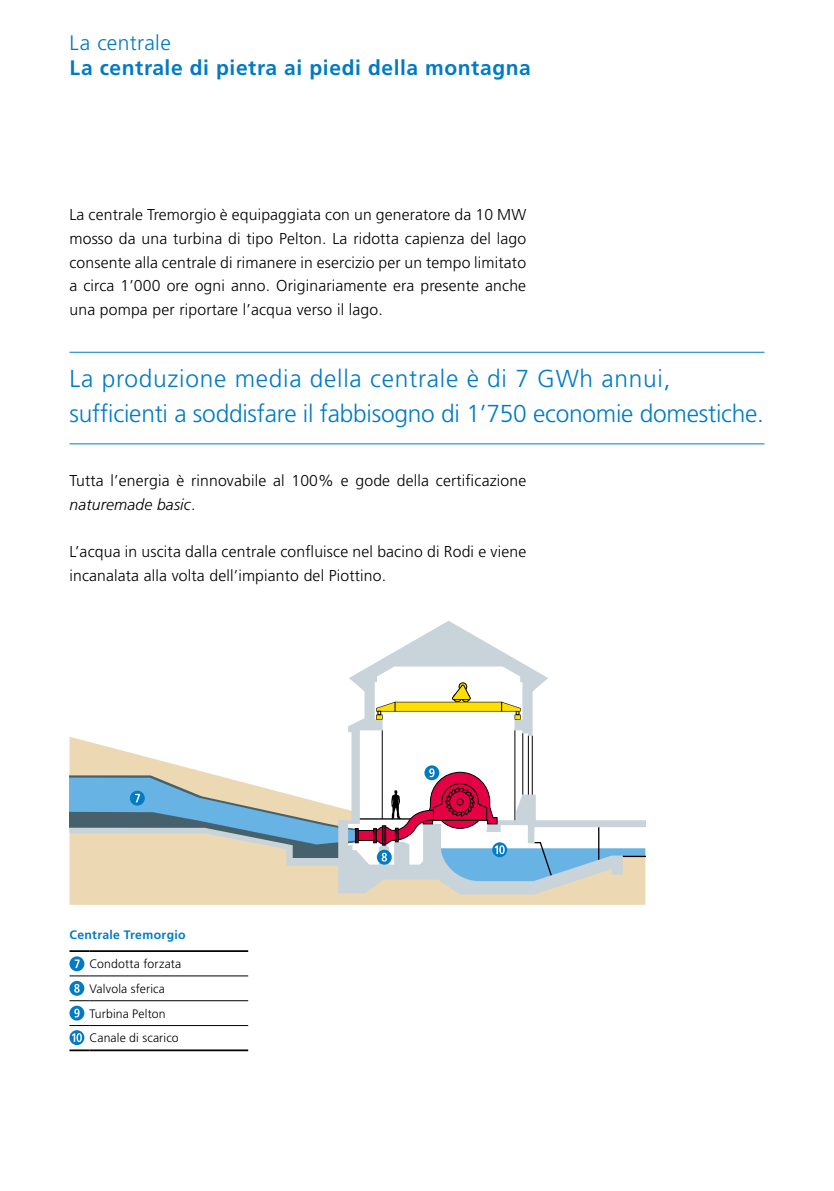
<style>
.page{position:relative;width:834px;height:1191px;background:#fff}
.page>*{position:absolute;margin:0;border:0;box-sizing:border-box;transform-origin:0 0}
.t1{font:300 24.5px/34.6px "Frutiger";letter-spacing:-.01em;color:#007bc4}
.t2{font:700 21px "Frutiger";letter-spacing:.03em;color:#007bc4}
.t3{font:300 21px "Frutiger";letter-spacing:.02em;color:#007bc4}
.t4{font:300 15.75px/23.6px "Frutiger";letter-spacing:.01em;color:#000}
.t5{font:300 12.25px/24.5px "Frutiger";letter-spacing:.01em;color:#000}
.t6{font:700 12.25px "Frutiger";letter-spacing:.03em;color:#007bc4}
.s1{font-style:italic}
</style>
<div class="page">
<hr style="left:69px;top:352px;width:695px;height:1px;background:#007bc4">
<hr style="left:69px;top:443px;width:695px;height:1px;background:#007bc4">
<hr style="left:89px;top:975px;width:159px;height:1px;background:#000">
<hr style="left:89px;top:1000px;width:159px;height:1px;background:#000">
<hr style="left:89px;top:1025px;width:159px;height:1px;background:#000">
<hr style="left:69px;top:950px;width:20px;height:2px;background:#000">
<hr style="left:89px;top:950px;width:159px;height:2px;background:#000">
<svg style="left:69px;top:975px;width:20px;height:1px"></svg>
<svg style="left:69px;top:1000px;width:20px;height:1px"></svg>
<svg style="left:69px;top:1025px;width:20px;height:1px"></svg>
<hr style="left:69px;top:1049px;width:20px;height:2px;background:#000">
<hr style="left:89px;top:1049px;width:159px;height:2px;background:#000">
<svg style="left:69px;top:956px;width:15px;height:15px"></svg>
<svg style="left:75px;top:959px;width:4px;height:9px"></svg>
<div style="left:69px;top:981px;width:15px;height:14px;background:#007bc4;border-radius:50%"></div>
<svg style="left:74px;top:984px;width:6px;height:8px"></svg>
<svg style="left:69px;top:1005px;width:15px;height:15px"></svg>
<svg style="left:74px;top:1008px;width:6px;height:9px"></svg>
<div style="left:69px;top:1030px;width:15px;height:15px;background:#007bc4;border-radius:50%"></div>
<svg style="left:72px;top:1033px;width:10px;height:9px"></svg>
<svg style="left:69px;top:737px;width:576px;height:168px;fill:#ecd8b3"></svg>
<svg style="left:338px;top:621px;width:284px;height:273px"></svg>
<hr style="left:532px;top:735px;width:1px;height:59px;background:#000">
<hr style="left:528px;top:735px;width:1px;height:59px;background:#000">
<hr style="left:522px;top:733px;width:1px;height:61px;background:#000">
<hr style="left:514px;top:730px;width:1px;height:90px;background:#000">
<div style="left:458px;top:682px;width:9px;height:9px;border:1px solid #000;border-radius:50%"></div>
<svg style="left:376px;top:683px;width:144px;height:36px"></svg>
<hr style="left:382px;top:730px;width:1px;height:89px;background:#000">
<svg style="left:424px;top:765px;width:15px;height:15px"></svg>
<svg style="left:69px;top:768px;width:576px;height:120px"></svg>
<h2 class="t3" style="left:69px;top:31px;width:103px">La centrale</h2>
<h2 class="t2" style="left:69px;top:55px;width:463px">La centrale di pietra ai piedi della montagna</h2>
<p class="t4" style="left:69px;top:203px;width:458px;text-align:justify">La centrale Tremorgio è equipaggiata con un generatore da 10 MW mosso da una turbina di tipo Pelton. La ridotta capienza del lago consente alla centrale di rimanere in esercizio per un tempo limitato a circa 1’000 ore ogni anno. Originariamente era presente anche una pompa per riportare l’acqua verso il lago.</p>
<h1 class="t1" style="left:69px;top:362px;width:696px">La produzione media della centrale è di 7 GWh annui, sufficienti a soddisfare il fabbisogno di 1’750 economie domestiche.</h1>
<p class="t4" style="left:69px;top:469px;width:458px">Tutta l’energia è rinnovabile al 100% e gode della certificazione <span class="s1">naturemade basic</span>.</p>
<p class="t4" style="left:69px;top:540px;width:458px">L’acqua in uscita dalla centrale confluisce nel bacino di Rodi e viene incanalata alla volta dell’impianto del Piottino.</p>
<p class="t6" style="left:69px;top:927px;width:118px">Centrale Tremorgio</p>
<p class="t5" style="left:89px;top:952px;width:93px">Condotta forzata<br>Valvola sferica<br>Turbina Pelton<br>Canale di scarico</p>
</div>
